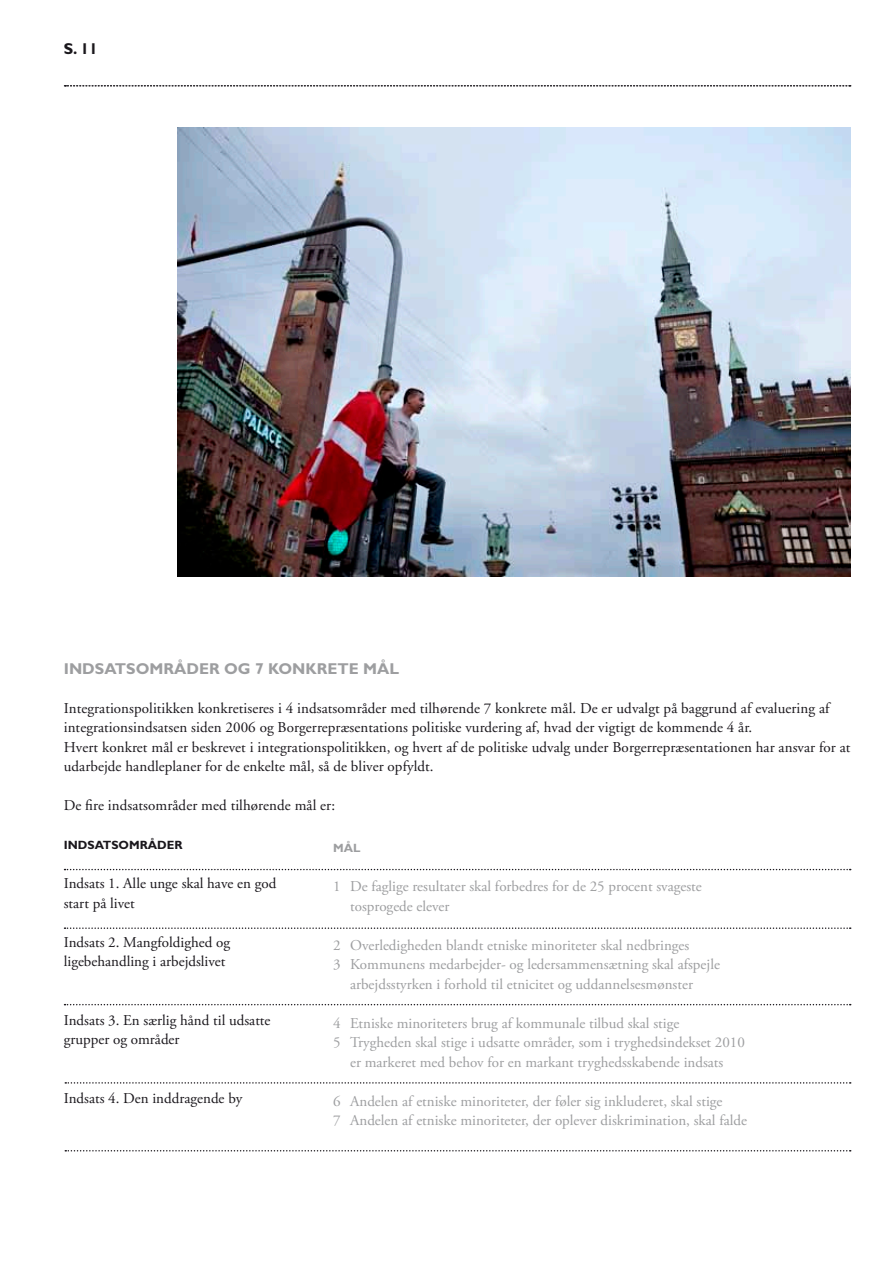
<style>
.page{position:relative;width:893px;height:1263px;background:#fff}
.page>*{position:absolute;margin:0;border:0;box-sizing:border-box;transform-origin:0 0}
.t1{font:700 15.75px "Gill Sans";color:#9d9ea0}
.t2{font:700 15.75px "Gill Sans";color:#1a171c}
.t3{font:15px/19.5px "Adobe Garamond Pro";color:#9d9ea0}
.t4{font:15px/19.5px "Adobe Garamond";letter-spacing:.005em;color:#1a171c}
.t5{font:15px/19.5px "Adobe Garamond Pro";color:#1a171c}
.t6{font:700 12px "Gill Sans";color:#1a171c}
.t7{font:700 12px "Gill Sans";color:#9d9ea0}
</style>
<div class="page">
<svg style="left:65px;top:85px;width:786px;height:2px;background:#9a989b"></svg>
<svg style="left:65px;top:869px;width:786px;height:1px"></svg>
<svg style="left:65px;top:927px;width:786px;height:2px"></svg>
<svg style="left:65px;top:1004px;width:786px;height:1px"></svg>
<svg style="left:65px;top:1082px;width:786px;height:2px"></svg>
<svg style="left:65px;top:1150px;width:786px;height:1px"></svg>
<img style="left:177px;top:128px;width:673px;height:448px">
<p class="t2" style="left:64px;top:40px;width:35px">S. 11</p>
<p class="t1" style="left:64px;top:659px;width:337px">INDSATSOMRÅDER OG 7 KONKRETE MÅL</p>
<p class="t4" style="left:64px;top:699px;width:788px">Integrationspolitikken konkretiseres i 4 indsatsområder med tilhørende 7 konkrete mål. De er udvalgt på baggrund af evaluering af integrationsindsatsen siden 2006 og Borgerrepræsentations politiske vurdering af, hvad der vigtigt de kommende 4 år.<br>Hvert konkret mål er beskrevet i integrationspolitikken, og hvert af de politiske udvalg under Borgerrepræsentationen har ansvar for at udarbejde handleplaner for de enkelte mål, så de bliver opfyldt.</p>
<p class="t4" style="left:64px;top:797px;width:273px">De fire indsatsområder med tilhørende mål er:</p>
<p class="t6" style="left:64px;top:838px;width:120px">INDSATSOMRÅDER</p>
<p class="t5" style="left:64px;top:875px;width:214px">Indsats 1. Alle unge skal have en god start på livet</p>
<p class="t5" style="left:64px;top:934px;width:168px">Indsats 2. Mangfoldighed og ligebehandling i arbejdslivet</p>
<p class="t5" style="left:64px;top:1012px;width:208px">Indsats 3. En særlig hånd til udsatte grupper og områder</p>
<p class="t5" style="left:64px;top:1090px;width:180px">Indsats 4. Den inddragende by</p>
<p class="t7" style="left:333px;top:841px;width:29px">MÅL</p>
<p class="t3" style="left:350px;top:878px;width:353px;text-indent:-17px">1 De faglige resultater skal forbedres for de 25 procent svageste tosprogede elever</p>
<p class="t3" style="left:333px;top:936px;width:358px">2 Overledigheden blandt etniske minoriteter skal nedbringes</p>
<p class="t3" style="left:333px;top:956px;width:388px">3 Kommunens medarbejder- og ledersammensætning skal afspejle</p>
<p class="t3" style="left:350px;top:975px;width:344px">arbejdsstyrken i forhold til etnicitet og uddannelsesmønster</p>
<p class="t3" style="left:333px;top:1014px;width:348px">4 Etniske minoriteters brug af kommunale tilbud skal stige</p>
<p class="t3" style="left:333px;top:1034px;width:413px">5 Trygheden skal stige i udsatte områder, som i tryghedsindekset 2010</p>
<p class="t3" style="left:350px;top:1053px;width:375px">er markeret med behov for en markant tryghedsskabende indsats</p>
<p class="t3" style="left:333px;top:1092px;width:415px">6 Andelen af etniske minoriteter, der føler sig inkluderet, skal stige<br>7 Andelen af etniske minoriteter, der oplever diskrimination, skal falde</p>
</div>
